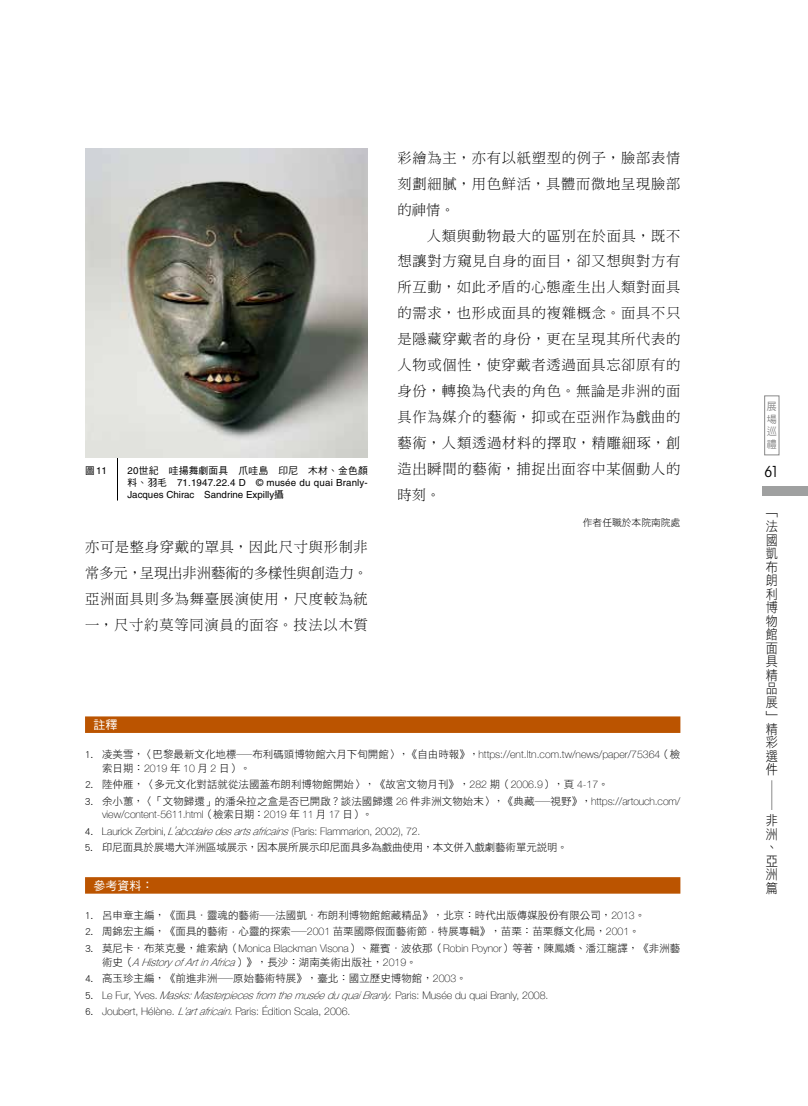
<style>
.page{position:relative;width:808px;height:1106px;background:#fff}
.page>*{position:absolute;margin:0;border:0;box-sizing:border-box;transform-origin:0 0}
.t1{font:condensed 15px "ITC Avant Garde Std";color:#000}
.t2{font:14.25px/26px "DF Ming Std W3";letter-spacing:.05em;color:#000;text-align:justify}
.t3{font:13.5px/13.5px "DF Hei Std W3";color:#000;text-align:justify;scale:.9 1}
.t4{font:13.5px "DF Hei Std W3";color:#000;scale:2.2 1}
.t5{font:12px "DF Hei Std W5";color:#fff}
.t6{font:10.5px "DF Hei Std W3";color:#000}
.t7{font:100 10.5px "Helvetica Neue";color:#000}
.t8{font:italic 100 10.5px "Helvetica Neue";color:#000}
.t9{font:10.5px/12.6px "DF Hei Std W5";color:#898989;text-align:justify;scale:.95 1}
.t10{font:9.75px/12px "Helvetica";color:#000}
.t11{font:9.75px "DF Hei Std W5";letter-spacing:.02em;color:#000}
.t12{font:9.75px "DF Hei Std W3";color:#000}
.s1{font-family:"DF Hei Std W5"}
.s2{font-family:"Helvetica"}
.s3{font-family:"DF Yuan Std W3";font-weight:400}
.s4{font-family:"DF Hei Std W3";font-weight:400}
.s5{font-family:"Helvetica Neue";font-weight:100}
.s6{font-family:"DF Yuan Std W3"}
.s7{font-style:italic}
.s8{font-family:"Adobe Song Std";font-weight:300}
.s9{font-family:"Adobe Ming Std";font-weight:300}
.s10{font-family:"DF Hei Std W3";font-weight:400;font-style:normal}
.s11{font-style:normal}
.s12{font-family:"DF Yuan Std W3";font-weight:400;font-style:normal}
</style>
<div class="page">
<div style="left:85px;top:716px;width:595px;height:17px;background:#bb5400"></div>
<div style="left:85px;top:877px;width:595px;height:16px;background:#bb5400"></div>
<div style="left:762px;top:487px;width:46px;height:9px;background:#9fa0a0"></div>
<div style="left:764px;top:395px;width:15px;height:60px;border:1px solid #898989"></div>
<hr style="left:117px;top:404px;width:1px;height:96px;background:#000">
<img style="left:85px;top:148px;width:283px;height:309px">
<p class="t10" style="left:85px;top:465px;width:23px"><span class="s1">圖</span>11</p>
<p class="t11" style="left:128px;top:465px;width:242px"><span class="s2">20</span>世紀　哇揚舞劇面具　爪哇島　印尼　木材、金色顏</p>
<p class="t10" style="left:128px;top:477px;width:242px"><span class="s1">料、羽毛　</span>71.1947.22.4 D © musée du quai Branly-<br>Jacques Chirac Sandrine Expilly<span class="s1">攝</span></p>
<h2 class="t2" style="left:85px;top:534px;width:284px">亦可是整身穿戴的罩具，因此尺寸與形制非常多元，呈現出非洲藝術的多樣性與創造力。亞洲面具則多為舞臺展演使用，尺度較為統一，尺寸約莫等同演員的面容。技法以木質</h2>
<p class="t2" style="left:398px;top:144px;width:284px;text-align:left">彩繪為主，亦有以紙塑型的例子，臉部表情刻劃細膩，用色鮮活，具體而微地呈現臉部的神情。<br>　　人類與動物最大的區別在於面具，既不想讓對方窺見自身的面目，卻又想與對方有所互動，如此矛盾的心態產生出人類對面具的需求，也形成面具的複雜概念。面具不只是隱藏穿戴者的身份，更在呈現其所代表的人物或個性，使穿戴者透過面具忘卻原有的身份，轉換為代表的角色。無論是非洲的面具作為媒介的藝術，抑或在亞洲作為戲曲的藝術，人類透過材料的擇取，精雕細琢，創造出瞬間的藝術，捕捉出面容中某個動人的時刻。</p>
<p class="t12" style="left:573px;top:517px;width:109px">　作者任職於本院南院處</p>
<p class="t5" style="left:94px;top:718px;width:25px">註釋</p>
<p class="t7" style="left:85px;top:746px;width:597px"><span class="s3">1.</span> <span class="s4">凌美雪，〈巴黎最新文化地標─布利碼頭博物館六月下旬開館〉，《自由時報》，</span>https://ent.ltn.com.tw/news/paper/75364<span class="s4">（檢</span></p>
<p class="t6" style="left:102px;top:762px;width:150px">索日期：<span class="s5">2019</span> 年 <span class="s5">10</span> 月 <span class="s5">2</span> 日）。</p>
<p class="t6" style="left:85px;top:778px;width:525px"><span class="s6">2.</span> 陸仲雁，〈多元文化對話就從法國蓋布朗利博物館開始〉，《故宮文物月刊》，<span class="s5">282</span> 期（<span class="s5">2006.9</span>），頁 <span class="s5">4-17</span>。</p>
<p class="t6" style="left:85px;top:795px;width:597px"><span class="s6">3.</span> 余小蕙，〈「文物歸還」的潘朵拉之盒是否已開啟？談法國歸還 <span class="s5">26</span> 件非洲文物始末〉，《典藏─視野》，<span class="s5">https://artouch.com/</span></p>
<p class="t7" style="left:102px;top:806px;width:272px">view/content-5611.html<span class="s4">（檢索日期：</span>2019 <span class="s4">年</span> 11 <span class="s4">月</span> 17 <span class="s4">日）。</span></p>
<p class="t7" style="left:85px;top:823px;width:337px"><span class="s3">4.</span> Laurick Zerbini, <span class="s7">L’abcdairedesartsafricains</span>(Paris: Flammarion, 2002), 72.</p>
<p class="t6" style="left:85px;top:841px;width:484px"><span class="s6">5.</span> 印尼面具於展場大洋洲區域展示，因本展所展示印尼面具多為戲曲使用，本文併入戲劇藝術單元說明。</p>
<p class="t5" style="left:94px;top:879px;width:61px">參考資料：</p>
<p class="t6" style="left:85px;top:909px;width:562px"><span class="s6">1.</span> 呂申章主編，《面具<span class="s8">・</span>靈魂的藝術─法國凱<span class="s8">・</span>布朗利博物館館藏精品》，北京：時代出版傳媒股份有限公司，<span class="s5">2013</span>。</p>
<p class="t6" style="left:85px;top:926px;width:556px"><span class="s6">2.</span> 周錦宏主編，《面具的藝術<span class="s8">・</span>心靈的探索─<span class="s5">2001</span> 苗栗國際假面藝術節<span class="s8">・</span>特展專輯》，苗栗：苗栗縣文化局，<span class="s5">2001</span>。</p>
<p class="t6" style="left:85px;top:942px;width:597px"><span class="s6">3.</span> 莫尼卡<span class="s9">．</span>布萊克曼，維索納（<span class="s5">Monica Blackman Visona</span>）、羅賓<span class="s8">・</span>波依那（<span class="s5">Robin Poynor</span>）等著，陳鳳嬌、潘江龍譯，《非洲藝</p>
<p class="t8" style="left:102px;top:953px;width:316px"><span class="s10">術史（</span>AHistoryofArtinAfrica<span class="s10">）》，長沙：湖南美術出版社，</span><span class="s11">2019</span><span class="s10">。</span></p>
<p class="t6" style="left:85px;top:972px;width:383px"><span class="s6">4.</span> 高玉珍主編，《前進非洲─原始藝術特展》，臺北：國立歷史博物館，<span class="s5">2003</span>。</p>
<p class="t8" style="left:85px;top:986px;width:465px"><span class="s12">5 .</span> <span class="s11">L e F u r , Yv e s .</span> Masks:MasterpiecesfromthemuséeduquaiBranly.<span class="s11">P a r i s : M u s é e d u q u a i B r a n l y , 2 0 0 8 .</span></p>
<p class="t7" style="left:85px;top:1003px;width:267px"><span class="s3">6.</span> Joubert, Hélène. <span class="s7">L’artafricain.</span>Paris: Édition Scala, 2006.</p>
<p class="t9" style="left:767px;top:400px;width:12px">展場巡禮</p>
<h1 class="t1" style="left:764px;top:463px;width:16px">61</h1>
<p class="t3" style="left:766px;top:506px;width:15px">﹁法國凱布朗利博物館面具精品展﹂精彩選件</p>
<p class="t4" style="left:764px;top:809px;width:15px;rotate:-90deg">─</p>
<p class="t3" style="left:766px;top:813px;width:14px;text-align:left">非洲、亞洲篇</p>
</div>
